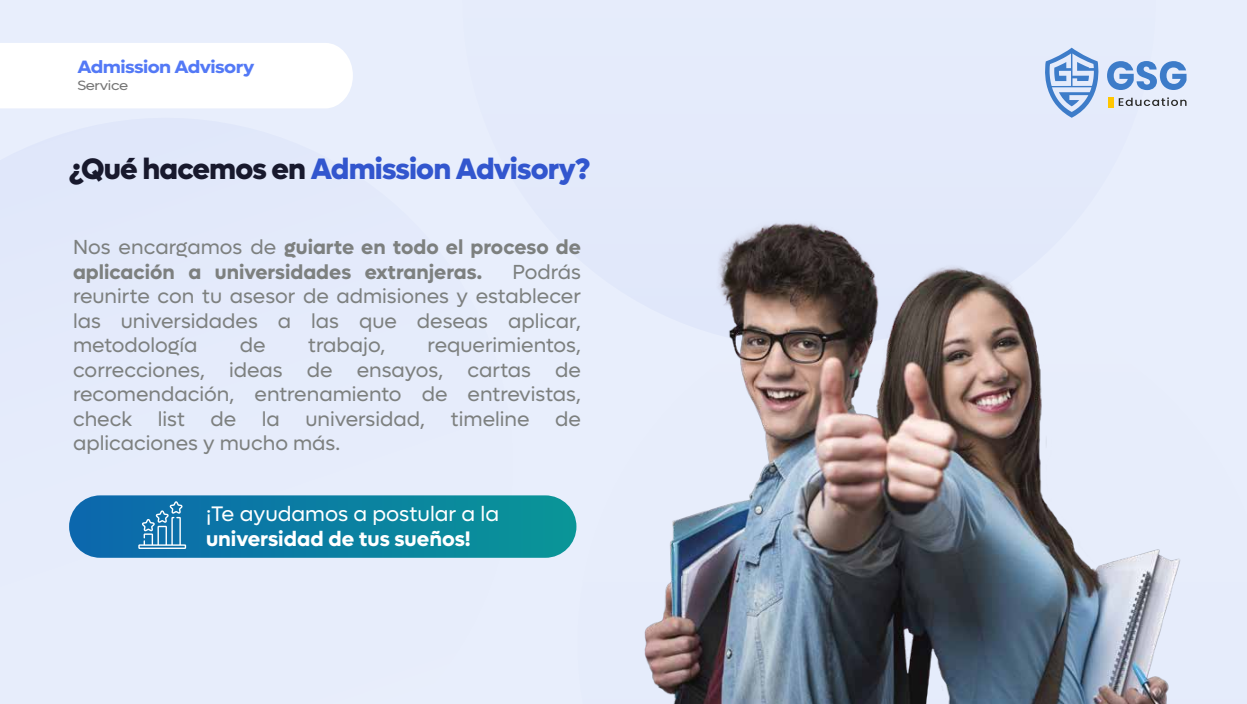
<style>
.page{position:relative;width:1247px;height:704px;background:#fff}
.page>*{position:absolute;margin:0;border:0;box-sizing:border-box;transform-origin:0 0}
.t1{font:800 29.62px "Lufga";letter-spacing:-.03em;color:#3256ce}
.t2{font:21.12px "Lufga";color:#fff}
.t3{font:700 21.12px "Lufga";color:#fff}
.t4{font:20.38px/24.5px "Lufga";color:#7d807f;text-align:justify}
.t5{font:700 20.38px/24.5px "Lufga";color:#7d807f}
.t6{font:700 17.88px "Lufga";letter-spacing:-.03em;color:#5379f6;scale:1.11 1}
.t7{font:13.5px "Lufga";letter-spacing:-.03em;color:#757575;scale:1.11 1}
.s1{color:#18192d}
.s2{font-weight:400}
</style>
<div class="page">
<div style="left:0;top:0;width:1247px;height:703px;background:#e8eefc"></div>
<img style="left:546px;top:222px;width:635px;height:481px">
<div style="left:1107px;top:97px;width:6px;height:10px;background:#ffc600"></div>
<svg style="left:1107px;top:61px;width:79px;height:29px"></svg>
<svg style="left:1119px;top:97px;width:67px;height:9px"></svg>
<svg style="left:1045px;top:48px;width:54px;height:70px"></svg>
<div style="left:0;top:43px;width:353px;height:65px;background:#fff"></div>
<div style="left:69px;top:495px;width:507px;height:62px;background:linear-gradient(to right,#0d67ad,#0a9597);border-radius:31px"></div>
<svg style="left:138px;top:501px;width:48px;height:47px;background:#3a8ab9"></svg>
<p class="t6" style="left:78px;top:56px;width:161px">Admission Advisory</p>
<p class="t7" style="left:77px;top:77px;width:47px">Service</p>
<h1 class="t1" style="left:69px;top:150px;width:522px"><span class="s1">¿Qué hacemos en</span> Admission Advisory?</h1>
<p class="t5" style="left:73px;top:234px;width:509px"><span class="s2">Nos encargamos de</span> guiarte en todo el proceso de aplicación a universidades extranjeras.</p>
<p class="t4" style="left:73px;top:259px;width:509px;text-indent:439px">Podrás reunirte con tu asesor de admisiones y establecer las universidades a las que deseas aplicar, metodología</p>
<p class="t4" style="left:73px;top:332px;width:509px;text-indent:355px">requerimientos, correcciones, ideas de ensayos, cartas de recomendación, entrenamiento de entrevistas, check</p>
<p class="t4" style="left:240px;top:332px;width:27px">de</p>
<p class="t4" style="left:308px;top:332px;width:79px">trabajo,</p>
<p class="t4" style="left:158px;top:406px;width:29px">list</p>
<p class="t4" style="left:210px;top:406px;width:27px">de</p>
<p class="t4" style="left:262px;top:406px;width:20px">la</p>
<p class="t4" style="left:305px;top:406px;width:121px">universidad,</p>
<p class="t4" style="left:451px;top:406px;width:81px">timeline</p>
<p class="t4" style="left:555px;top:406px;width:27px">de</p>
<p class="t4" style="left:73px;top:430px;width:269px">aplicaciones y mucho más.</p>
<p class="t2" style="left:206px;top:501px;width:295px">¡Te ayudamos a postular a la</p>
<p class="t3" style="left:206px;top:525px;width:266px">universidad de tus sueños!</p>
</div>
